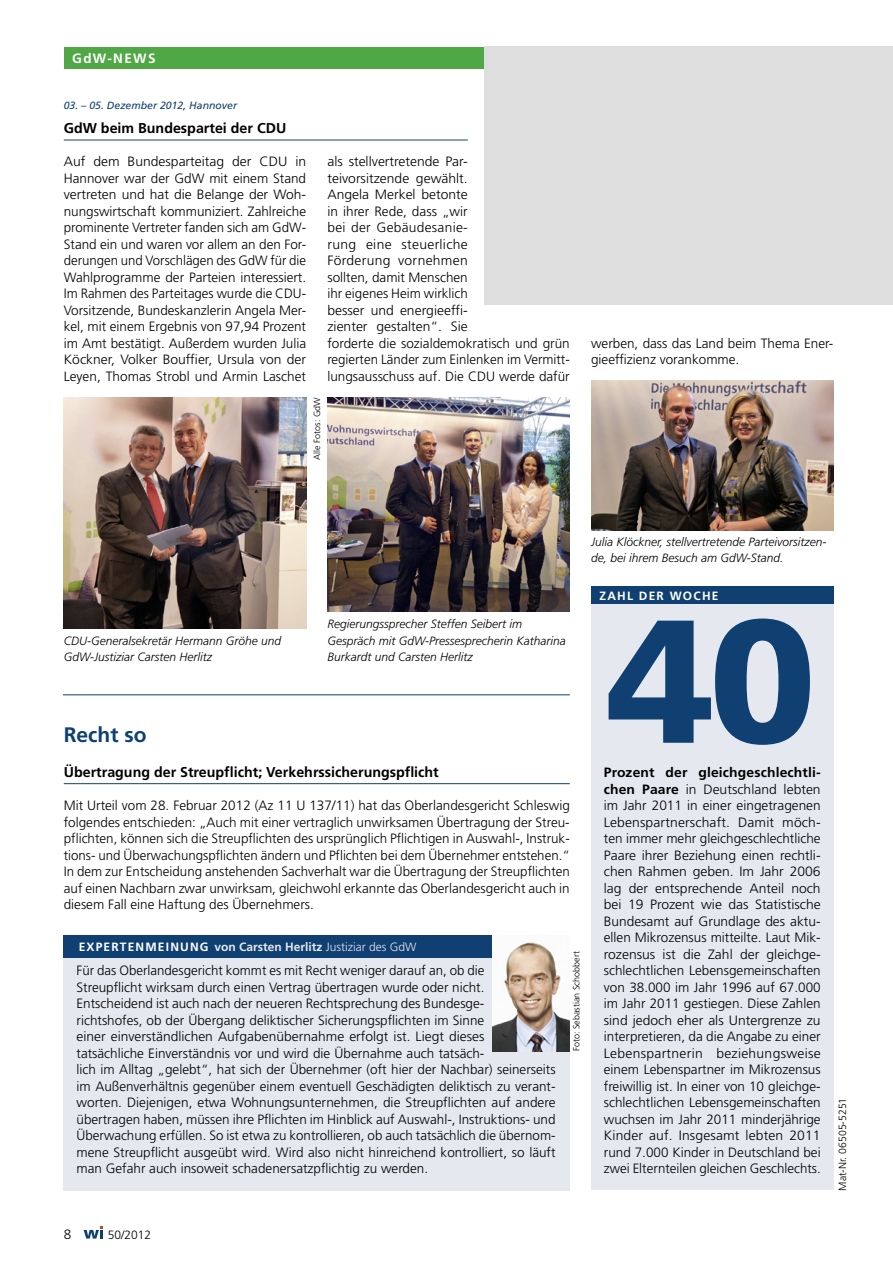
<style>
.page{position:relative;width:893px;height:1263px;background:#fff}
.page>*{position:absolute;margin:0;border:0;box-sizing:border-box;transform-origin:0 0}
.t1{font:900 174.9px "Frutiger";color:#0f4071}
.t2{font:700 21px "Frutiger";color:#0f4071}
.t3{font:700 14.25px "Frutiger";color:#000}
.t4{font:300 13.5px/16.5px "Frutiger";color:#000;text-align:justify}
.t5{font:700 13.5px "Frutiger";color:#fff}
.t6{font:italic 300 12px/16.5px "Frutiger";color:#000}
.t7{font:700 12px "Frutiger";color:#e6e8f0}
.t8{font:700 12px "Frutiger";letter-spacing:.1em;color:#fff}
.t9{font:300 12px "Frutiger";color:#000}
.t10{font:italic 10.5px "Frutiger";color:#0f4071}
.t11{font:300 10.5px "Frutiger";color:#000}
.t12{font:300 9px "Frutiger";color:#000}
.s1{color:#fff}
.s2{font-weight:300}
.s3{font-weight:700}
</style>
<div class="page">
<svg style="left:84px;top:1226px;width:19px;height:12px"></svg>
<div style="left:64px;top:47px;width:434px;height:21px;background:#50a746"></div>
<div style="left:485px;top:46px;width:408px;height:259px;background:#dedede"></div>
<div style="left:591px;top:595px;width:242px;height:594px;background:#e6e8f0"></div>
<div style="left:591px;top:587px;width:242px;height:17px;background:#0f4071"></div>
<div style="left:64px;top:951px;width:506px;height:240px;background:#e6e8f0"></div>
<div style="left:64px;top:936px;width:431px;height:22px;background:#0f4071"></div>
<img style="left:493px;top:936px;width:77px;height:115px">
<hr style="left:64px;top:140px;width:404px;height:1px;background:#0f4071">
<img style="left:64px;top:397px;width:242px;height:231px">
<img style="left:327px;top:397px;width:243px;height:215px">
<img style="left:591px;top:381px;width:242px;height:149px">
<hr style="left:63px;top:694px;width:507px;height:1px;background:#0f4071">
<hr style="left:64px;top:783px;width:506px;height:1px;background:#0f4071">
<p class="t5" style="left:72px;top:50px;width:53px">GdW-News</p>
<p class="t10" style="left:64px;top:99px;width:175px">03. – 05. Dezember 2012, Hannover</p>
<p class="t3" style="left:64px;top:120px;width:224px">GdW beim Bundespartei der CDU</p>
<p class="t4" style="left:64px;top:154px;width:244px">Auf dem Bundesparteitag der CDU in Hannover war der GdW mit einem Stand vertreten und hat die Belange der Woh&shy;nungswirtschaft kommuniziert. Zahlreiche prominente Vertreter fanden sich am GdW-Stand ein und waren vor allem an den For&shy;derungen und Vorschlägen des GdW für die Wahlprogramme der Parteien interessiert.<br>Im Rahmen des Parteitages wurde die CDU-Vorsitzende, Bundeskanzlerin Angela Mer&shy;kel, mit einem Ergebnis von 97,94 Prozent im Amt bestätigt. Außerdem wurden Julia Köckner, Volker Bouffier, Ursula von der Leyen, Thomas Strobl und Armin Laschet</p>
<p class="t4" style="left:327px;top:154px;width:244px;text-align:left">als stellvertretende Par-<br>teivorsitzende gewählt.<br>Angela Merkel betonte<br>in ihrer Rede, dass „wir<br>bei der Gebäudesanie-<br>rung eine steuerliche<br>Förderung vornehmen<br>sollten, damit Menschen<br>ihr eigenes Heim wirklich<br>besser und energieeffi-<br>zienter gestalten“. Sie<br>forderte die sozialdemokratisch und grün regierten Länder zum Einlenken im Vermitt&shy;lungsausschuss auf. Die CDU werde dafür</p>
<p class="t12" style="left:312px;top:460px;width:64px;rotate:-90deg">Alle Fotos: GdW</p>
<p class="t4" style="left:591px;top:335px;width:244px">werben, dass das Land beim Thema Ener&shy;gieeffizienz vorankomme.</p>
<p class="t6" style="left:591px;top:534px;width:237px">Julia Klöckner, stellvertretende Parteivorsitzen&shy;de, bei ihrem Besuch am GdW-Stand.</p>
<p class="t6" style="left:64px;top:633px;width:219px">CDU-Generalsekretär Hermann Gröhe und<br>GdW-Justiziar Carsten Herlitz</p>
<p class="t6" style="left:327px;top:616px;width:240px">Regierungssprecher Steffen Seibert im<br>Gespräch mit GdW-Pressesprecherin Katharina<br>Burkardt und Carsten Herlitz</p>
<h2 class="t2" style="left:64px;top:722px;width:84px">Recht so</h2>
<p class="t3" style="left:64px;top:764px;width:377px">Übertragung der Streupflicht; Verkehrssicherungspflicht</p>
<p class="t4" style="left:64px;top:797px;width:508px">Mit Urteil vom 28. Februar 2012 (Az 11 U 137/11) hat das Oberlandesgericht Schleswig folgendes entschieden: „Auch mit einer vertraglich unwirksamen Übertragung der Streu&shy;pflichten, können sich die Streupflichten des ursprünglich Pflichtigen in Auswahl-, Instruk&shy;tions- und Überwachungspflichten ändern und Pflichten bei dem Übernehmer entstehen.“ In dem zur Entscheidung anstehenden Sachverhalt war die Übertragung der Streupflichten auf einen Nachbarn zwar unwirksam, gleichwohl erkannte das Oberlandesgericht auch in diesem Fall eine Haftung des Übernehmers.</p>
<p class="t8" style="left:79px;top:940px;width:26px">exper</p>
<p class="t8" style="left:120px;top:940px;width:34px">tenmei</p>
<p class="t7" style="left:170px;top:940px;width:248px"><span class="s1">nu ng</span> von Carsten Herlitz <span class="s2">Justiziar des GdW</span></p>
<p class="t4" style="left:77px;top:962px;width:481px;text-align:left">Für das Oberlandesgericht kommt es mit Recht weniger darauf an, ob die<br>Streupflicht wirksam durch einen Vertrag übertragen wurde oder nicht.<br>Entscheidend ist auch nach der neueren Rechtsprechung des Bundesge-<br>richtshofes, ob der Übergang deliktischer Sicherungspflichten im Sinne<br>einer einverständlichen Aufgabenübernahme erfolgt ist. Liegt dieses<br>tatsächliche Einverständnis vor und wird die Übernahme auch tatsäch-<br>lich im Alltag „gelebt“, hat sich der Übernehmer (oft hier der Nachbar) seinerseits im Außenverhältnis gegenüber einem eventuell Geschädigten deliktisch zu verant&shy;worten. Diejenigen, etwa Wohnungsunternehmen, die Streupflichten auf andere übertragen haben, müssen ihre Pflichten im Hinblick auf Auswahl-, Instruktions- und Überwachung erfüllen. So ist etwa zu kontrollieren, ob auch tatsächlich die übernom&shy;mene Streupflicht ausgeübt wird. Wird also nicht hinreichend kontrolliert, so läuft man Gefahr auch insoweit schadenersatzpflichtig zu werden.</p>
<p class="t12" style="left:571px;top:1051px;width:102px;rotate:-90deg">Foto: Sebastian Schobbert</p>
<p class="t8" style="left:600px;top:589px;width:10px">zah</p>
<p class="t8" style="left:627px;top:589px;width:66px">l DEr Woche</p>
<h1 class="t1" style="left:607px;top:576px;width:210px">40</h1>
<p class="t4" style="left:604px;top:764px;width:218px"><span class="s3">Prozent der gleichgeschlechtli&shy;chen Paare</span> in Deutschland lebten im Jahr 2011 in einer eingetragenen Lebenspartnerschaft. Damit möch&shy;ten immer mehr gleichgeschlechtliche Paare ihrer Beziehung einen rechtli&shy;chen Rahmen geben. Im Jahr 2006 lag der entsprechende Anteil noch bei 19 Prozent wie das Statistische Bundesamt auf Grundlage des aktu&shy;ellen Mikrozensus mitteilte. Laut Mik&shy;rozensus ist die Zahl der gleichge&shy;schlechtlichen Lebensgemeinschaften von 38.000 im Jahr 1996 auf 67.000 im Jahr 2011 gestiegen. Diese Zahlen sind jedoch eher als Untergrenze zu interpretieren, da die Angabe zu einer Lebenspartnerin beziehungsweise einem Lebenspartner im Mikrozensus freiwillig ist. In einer von 10 gleichge&shy;schlechtlichen Lebensgemeinschaften wuchsen im Jahr 2011 minderjährige Kinder auf. Insgesamt lebten 2011 rund 7.000 Kinder in Deutschland bei zwei Elternteilen gleichen Geschlechts.</p>
<p class="t11" style="left:837px;top:1191px;width:94px;rotate:-90deg">Mat-Nr. 06505-5251</p>
<p class="t4" style="left:64px;top:1226px;width:9px">8</p>
<p class="t9" style="left:108px;top:1227px;width:45px">50/2012</p>
</div>
